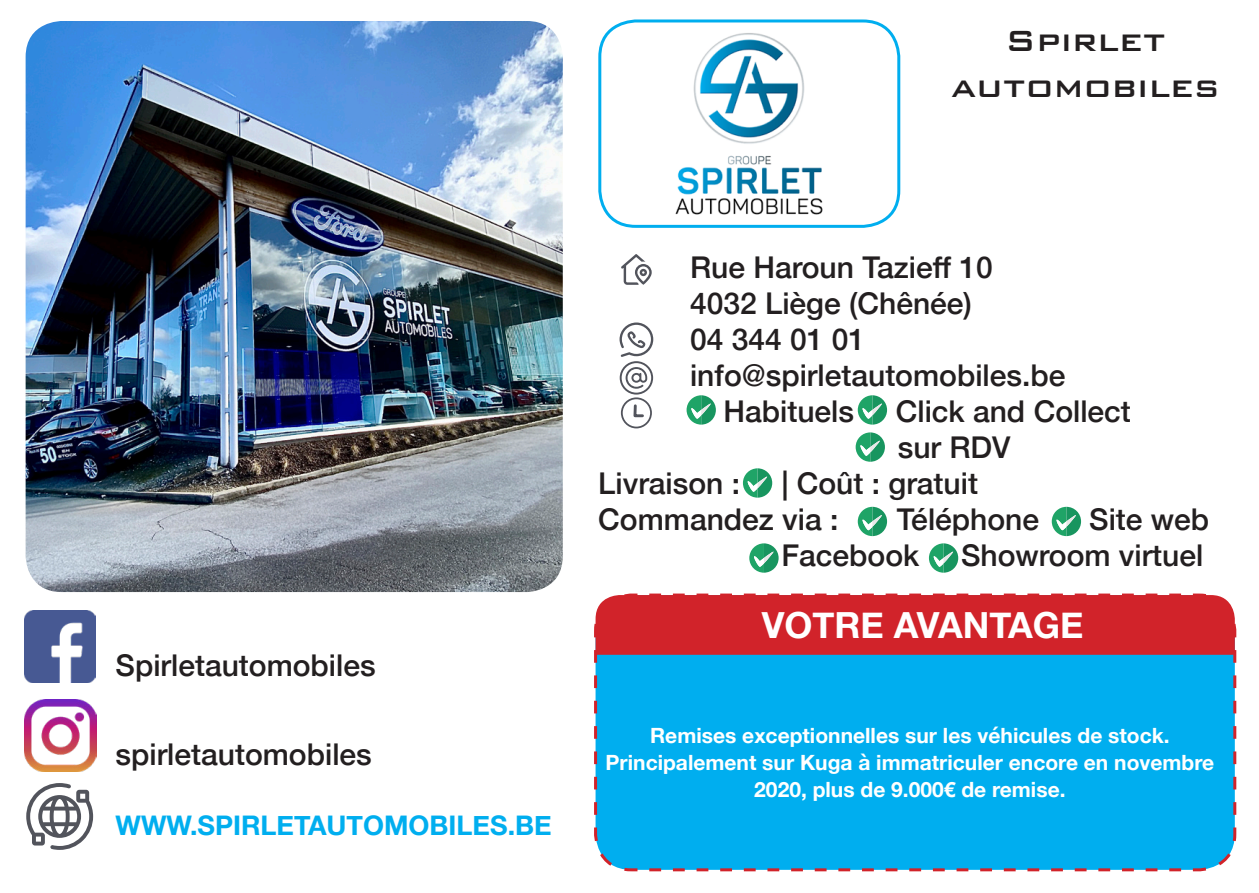
<style>
.page{position:relative;width:1259px;height:893px;background:#fff}
.page>*{position:absolute;margin:0;border:0;box-sizing:border-box;transform-origin:0 0}
.t1{font:500 39px/46.8px "Bank Gothic BT";color:#231f20;text-align:center}
.t2{font:700 36px "Helvetica Neue";color:#fff}
.t3{font:500 30px "Helvetica Neue";color:#231f20}
.t4{font:700 27px "Helvetica Neue";color:#00aeef}
.t5{font:700 21px/27px "Helvetica Neue";color:#fff;text-align:center}
</style>
<div class="page">
<img style="left:26px;top:21px;width:537px;height:571px">
<img style="left:600px;top:21px;width:299px;height:205px">
<div style="left:598px;top:19px;width:302px;height:209px;border:3px solid #00aeef;border-radius:36px"></div>
<img style="left:24px;top:699px;width:72px;height:72px">
<img style="left:24px;top:611px;width:72px;height:71px">
<svg style="left:594px;top:628px;width:643px;height:244px;background:#14ade9"></svg>
<svg style="left:743px;top:468px;width:29px;height:30px"></svg>
<svg style="left:855px;top:432px;width:30px;height:30px"></svg>
<svg style="left:857px;top:395px;width:30px;height:30px"></svg>
<svg style="left:749px;top:543px;width:29px;height:30px"></svg>
<svg style="left:929px;top:543px;width:29px;height:30px"></svg>
<svg style="left:594px;top:593px;width:642px;height:228px;background:#3a8aba"></svg>
<svg style="left:621px;top:254px;width:31px;height:31px"></svg>
<svg style="left:26px;top:783px;width:67px;height:67px"></svg>
<svg style="left:619px;top:322px;width:34px;height:106px"></svg>
<svg style="left:686px;top:395px;width:30px;height:30px"></svg>
<svg style="left:857px;top:507px;width:30px;height:29px"></svg>
<svg style="left:1051px;top:507px;width:30px;height:29px"></svg>
<p class="t1" style="left:951px;top:16px;width:270px">Spirlet automobiles</p>
<p class="t3" style="left:116px;top:641px;width:262px">Spirletautomobiles</p>
<p class="t3" style="left:116px;top:730px;width:258px">spirletautomobiles</p>
<p class="t4" style="left:116px;top:804px;width:437px">WWW.SPIRLETAUTOMOBILES.BE</p>
<p class="t3" style="left:690px;top:244px;width:304px">Rue Haroun Tazieff 10</p>
<p class="t3" style="left:690px;top:280px;width:283px">4032 Liège (Chênée)</p>
<p class="t3" style="left:690px;top:316px;width:177px">04 344 01 01</p>
<p class="t3" style="left:690px;top:352px;width:377px">info@spirletautomobiles.be</p>
<p class="t3" style="left:723px;top:388px;width:132px">Habituels</p>
<p class="t3" style="left:896px;top:388px;width:237px">Click and Collect</p>
<p class="t3" style="left:898px;top:424px;width:114px">sur RDV</p>
<p class="t3" style="left:598px;top:460px;width:143px">Livraison :</p>
<p class="t3" style="left:782px;top:460px;width:198px">| Coût : gratuit</p>
<p class="t3" style="left:598px;top:496px;width:242px">Commandez via :</p>
<p class="t3" style="left:897px;top:496px;width:144px">Téléphone</p>
<p class="t3" style="left:1089px;top:496px;width:122px">Site web</p>
<p class="t3" style="left:781px;top:532px;width:139px">Facebook</p>
<p class="t3" style="left:961px;top:532px;width:244px">Showroom virtuel</p>
<p class="t2" style="left:762px;top:596px;width:323px">VOTRE AVANTAGE</p>
<p class="t5" style="left:605px;top:723px;width:610px">Remises exceptionnelles sur les véhicules de stock.<br>Principalement sur Kuga à immatriculer encore en novembre<br>2020, plus de 9.000€ de remise.</p>
</div>
